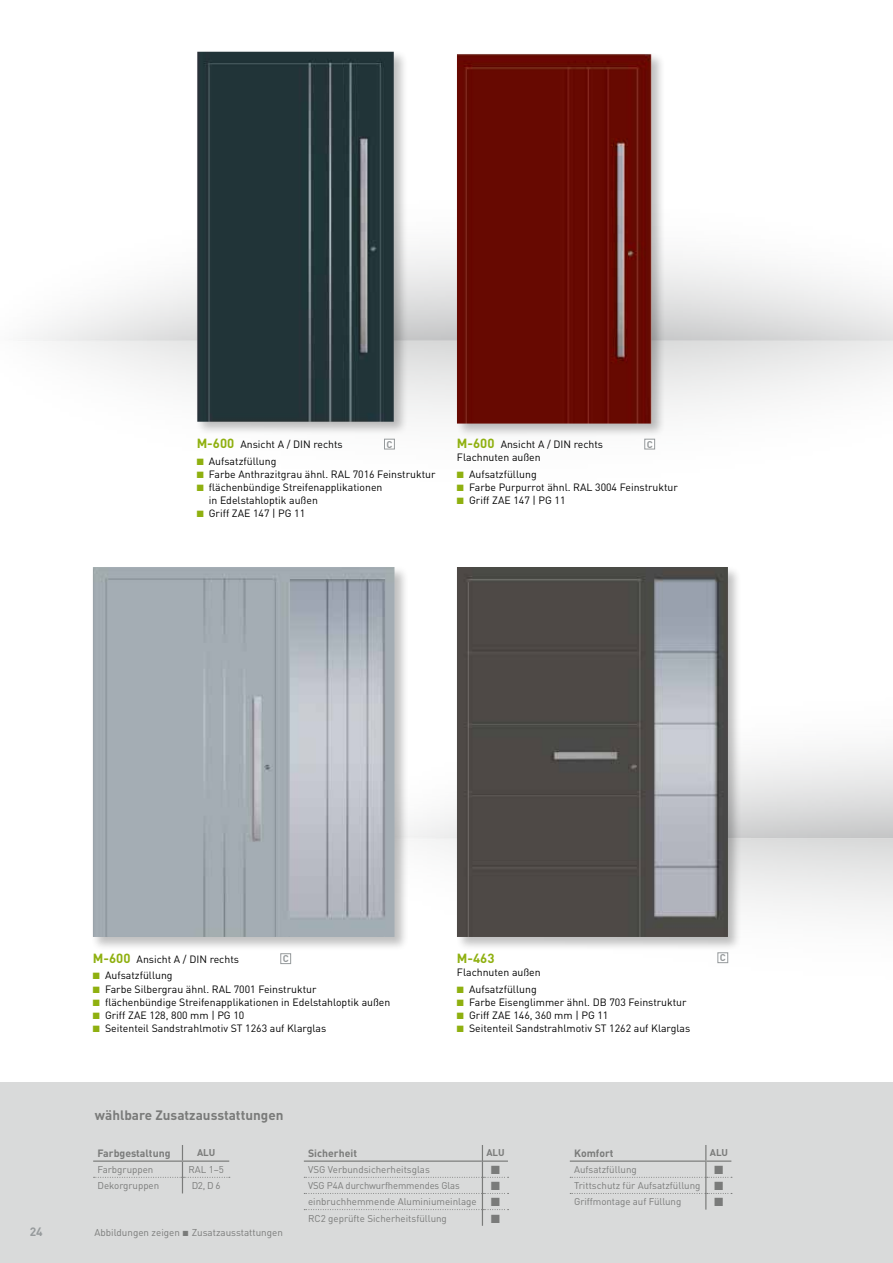
<style>
.page{position:relative;width:893px;height:1263px;background:#fff}
.page>*{position:absolute;margin:0;border:0;box-sizing:border-box;transform-origin:0 0}
.t1{font:700 13.5px "DIN Pro";color:#7a7b7a}
.t2{font:700 13.2px "DIN Pro";color:#8fb010}
.t3{font:12px "European Pi Three";color:#7a7b7a}
.t4{font:700 12px "DIN Pro";color:#969a9c}
.t5{font:10.5px/13.2px "DIN Pro";color:#000}
.t6{font:700 10.5px "DIN Pro";color:#7a7b7a}
.t7{font:9.9px "DIN Pro";color:#7a7b7a}
.t8{font:9.75px/16.4px "DIN Pro";color:#7a7b7a}
.t9{font:700 9.75px "DIN Pro";letter-spacing:-.005em;color:#7a7b7a}
.t10{font:700 9.75px "DIN Pro";color:#969a9c}
.s1{font-weight:700;font-size:13.2px;color:#8fb010}
.s2{color:#8fb010}
.s3{font-family:"European Pi Three";font-size:7.5px}
.s4{font-family:"European Pi Three";font-size:12px}
</style>
<div class="page">
<svg style="left:26px;top:251px;width:867px;height:90px"></svg>
<svg style="left:56px;top:341px;width:837px;height:109px"></svg>
<svg style="left:409px;top:749px;width:484px;height:89px"></svg>
<svg style="left:414px;top:838px;width:479px;height:126px"></svg>
<div style="left:455px;top:52px;width:210px;height:386px;background:#000;opacity:.25"></div>
<img style="left:457px;top:54px;width:194px;height:370px">
<div style="left:455px;top:565px;width:287px;height:386px;background:#000;opacity:.25"></div>
<img style="left:457px;top:567px;width:271px;height:370px">
<div style="left:91px;top:565px;width:318px;height:386px;background:#000;opacity:.25"></div>
<img style="left:93px;top:567px;width:302px;height:370px">
<div style="left:195px;top:49px;width:213px;height:387px;background:#000;opacity:.25"></div>
<img style="left:197px;top:52px;width:197px;height:370px">
<div style="left:645px;top:439px;width:10px;height:10px;background:#fff"></div>
<div style="left:644px;top:439px;width:11px;height:10px;border:1px solid #969a9c"></div>
<div style="left:384px;top:439px;width:10px;height:10px;background:#fff"></div>
<div style="left:384px;top:439px;width:11px;height:10px;border:1px solid #969a9c"></div>
<div style="left:281px;top:953px;width:10px;height:11px;border:1px solid #969a9c"></div>
<div style="left:718px;top:953px;width:10px;height:10px;background:#fff"></div>
<div style="left:718px;top:952px;width:10px;height:11px;border:1px solid #969a9c"></div>
<div style="left:0;top:1082px;width:893px;height:181px;background:#d9dada"></div>
<svg style="left:570px;top:1145px;width:162px;height:64px"></svg>
<hr style="left:93px;top:1160px;width:89px;height:2px;background:#7a7b7a">
<svg style="left:94px;top:1145px;width:136px;height:48px"></svg>
<svg style="left:304px;top:1145px;width:205px;height:81px"></svg>
<p class="t5" style="left:197px;top:437px;width:148px"><span class="s1">M-600</span> Ansicht A / DIN rechts</p>
<p class="t5" style="left:197px;top:454px;width:81px"><span class="s2">■</span> Aufsatzfüllung</p>
<p class="t5" style="left:197px;top:467px;width:240px"><span class="s2">■</span> Farbe Anthrazitgrau ähnl. RAL 7016 Feinstruktur</p>
<p class="t5" style="left:209px;top:480px;width:175px;text-indent:-12px"><span class="s2">■</span> flächenbündige Streifenapplikationen in Edelstahloptik außen</p>
<p class="t5" style="left:197px;top:507px;width:110px"><span class="s2">■</span> Griff ZAE 147 | PG 11</p>
<p class="t5" style="left:457px;top:437px;width:148px"><span class="s1">M-600</span> Ansicht A / DIN rechts<br>Flachnuten außen</p>
<p class="t5" style="left:457px;top:467px;width:81px"><span class="s2">■</span> Aufsatzfüllung</p>
<p class="t5" style="left:457px;top:480px;width:222px"><span class="s2">■</span> Farbe Purpurrot ähnl. RAL 3004 Feinstruktur</p>
<p class="t5" style="left:457px;top:493px;width:110px"><span class="s2">■</span> Griff ZAE 147 | PG 11</p>
<p class="t10" style="left:386px;top:437px;width:8px">C</p>
<p class="t10" style="left:647px;top:437px;width:8px">C</p>
<p class="t5" style="left:93px;top:952px;width:148px"><span class="s1">M-600</span> Ansicht A / DIN rechts</p>
<p class="t5" style="left:93px;top:968px;width:81px"><span class="s2">■</span> Aufsatzfüllung</p>
<p class="t5" style="left:93px;top:982px;width:225px"><span class="s2">■</span> Farbe Silbergrau ähnl. RAL 7001 Feinstruktur</p>
<p class="t5" style="left:93px;top:995px;width:299px"><span class="s2">■</span> flächenbündige Streifenapplikationen in Edelstahloptik außen</p>
<p class="t5" style="left:93px;top:1008px;width:153px"><span class="s2">■</span> Griff ZAE 128, 800 mm | PG 10</p>
<p class="t5" style="left:93px;top:1021px;width:235px"><span class="s2">■</span> Seitenteil Sandstrahlmotiv ST 1263 auf Klarglas</p>
<p class="t2" style="left:457px;top:949px;width:39px">M-463</p>
<p class="t5" style="left:457px;top:965px;width:85px">Flachnuten außen</p>
<p class="t5" style="left:457px;top:982px;width:81px"><span class="s2">■</span> Aufsatzfüllung</p>
<p class="t5" style="left:457px;top:995px;width:231px"><span class="s2">■</span> Farbe Eisenglimmer ähnl. DB 703 Feinstruktur</p>
<p class="t5" style="left:457px;top:1008px;width:153px"><span class="s2">■</span> Griff ZAE 146, 360 mm | PG 11</p>
<p class="t5" style="left:457px;top:1021px;width:235px"><span class="s2">■</span> Seitenteil Sandstrahlmotiv ST 1262 auf Klarglas</p>
<p class="t10" style="left:283px;top:952px;width:8px">C</p>
<p class="t10" style="left:720px;top:951px;width:8px">C</p>
<p class="t1" style="left:95px;top:1106px;width:190px">wählbare Zusatzausstattungen</p>
<p class="t6" style="left:97px;top:1146px;width:75px">Farbgestaltung</p>
<p class="t9" style="left:197px;top:1146px;width:20px">ALU</p>
<p class="t8" style="left:97px;top:1161px;width:57px">Farbgruppen</p>
<p class="t8" style="left:188px;top:1161px;width:37px">RAL 1–5</p>
<p class="t8" style="left:97px;top:1177px;width:63px">Dekorgruppen</p>
<p class="t8" style="left:192px;top:1177px;width:30px">D2, D 6</p>
<p class="t4" style="left:30px;top:1224px;width:15px">24</p>
<p class="t7" style="left:94px;top:1226px;width:190px">Abbildungen zeigen <span class="s3">L</span> Zusatzausstattungen</p>
<p class="t6" style="left:308px;top:1146px;width:50px">Sicherheit</p>
<p class="t9" style="left:486px;top:1146px;width:20px">ALU</p>
<p class="t8" style="left:308px;top:1161px;width:123px">VSG Verbundsicherheitsglas</p>
<p class="t3" style="left:490px;top:1162px;width:12px">L</p>
<p class="t8" style="left:308px;top:1177px;width:153px">VSG P4A durchwurfhemmendes Glas</p>
<p class="t3" style="left:490px;top:1178px;width:12px">L</p>
<p class="t8" style="left:308px;top:1193px;width:194px">einbruchhemmende Aluminiumeinlage <span class="s4">L<br></span>RC2 geprüfte Sicherheitsfüllung</p>
<p class="t3" style="left:490px;top:1210px;width:12px">L</p>
<p class="t6" style="left:574px;top:1146px;width:41px">Komfort</p>
<p class="t9" style="left:710px;top:1146px;width:20px">ALU</p>
<p class="t8" style="left:574px;top:1161px;width:64px">Aufsatzfüllung</p>
<p class="t3" style="left:714px;top:1162px;width:12px">L</p>
<p class="t8" style="left:574px;top:1177px;width:151px">Trittschutz für Aufsatzfüllung <span class="s4">L<br></span>Griffmontage auf Füllung</p>
<p class="t3" style="left:714px;top:1194px;width:12px">L</p>
</div>
